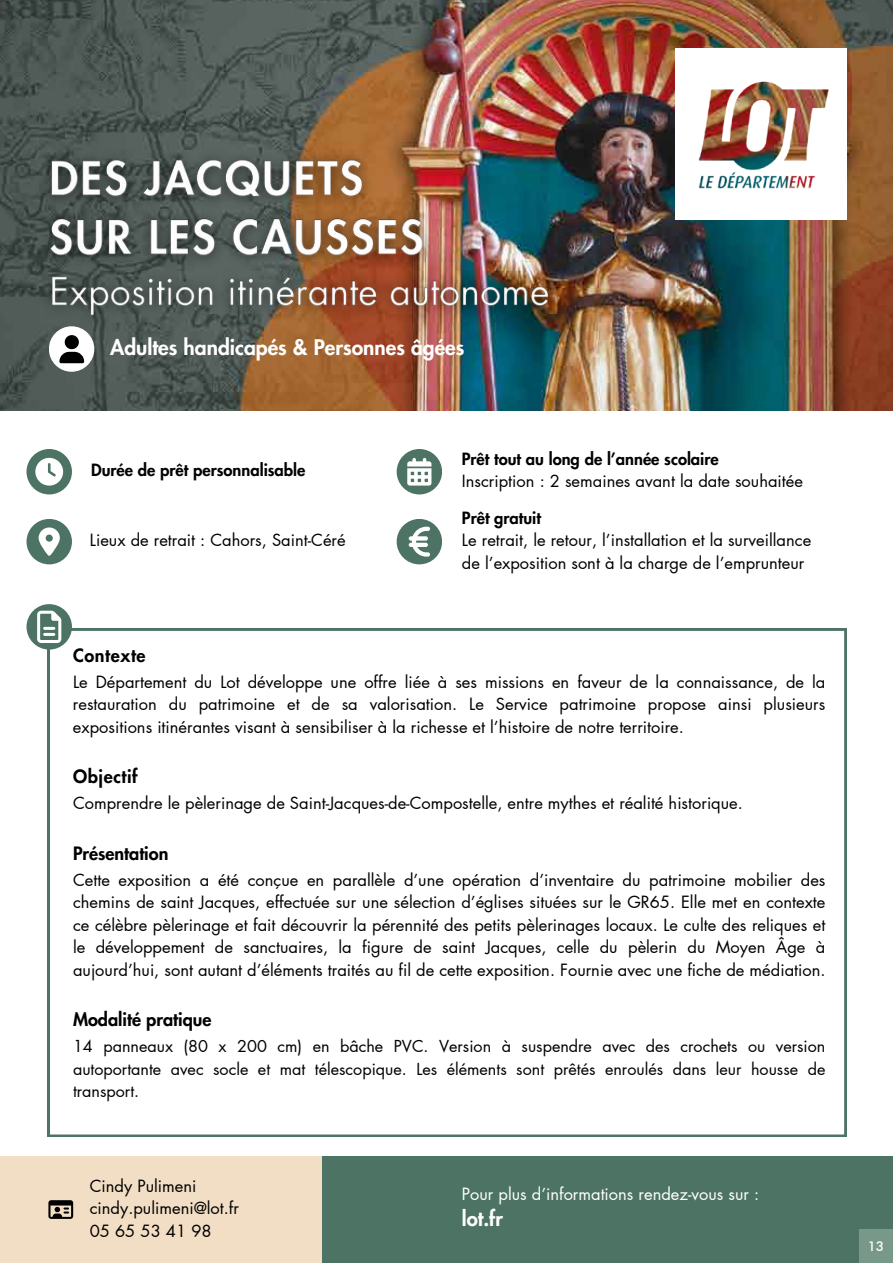
<style>
.page{position:relative;width:893px;height:1263px;background:#fff}
.page>*{position:absolute;margin:0;border:0;box-sizing:border-box;transform-origin:0 0}
.t1{font:800 21px "Futura LT Pro";color:#fff}
.t2{font:800 20.25px "Futura LT Pro";color:#fff}
.t3{font:800 18px "Futura LT Pro";color:#000}
.t4{font:800 18px "Futura LT Pro";letter-spacing:.035em;color:#000}
.t5{font:16.5px/22.5px "Futura LT Pro";color:#000}
.t6{font:800 16.5px "Futura LT Pro";color:#000}
.t7{font:16.5px "Futura LT Pro";color:#fff}
.t8{font:16.2px/22.5px "Futura LT Pro";color:#000;text-align:justify}
.t9{font:500 13.5px "Futura BT";color:#fff}
</style>
<div class="page">
<img style="left:0;top:0;width:893px;height:411px">
<img style="left:676px;top:48px;width:171px;height:171px">
<div style="left:321px;top:1156px;width:572px;height:107px;background:#4c7364"></div>
<div style="left:0;top:1156px;width:321px;height:107px;background:#f2dec4"></div>
<svg style="left:48px;top:1200px;width:25px;height:19px"></svg>
<div style="left:27px;top:519px;width:45px;height:45px;background:#4c7364;border-radius:23px"></div>
<svg style="left:39px;top:527px;width:21px;height:29px"></svg>
<div style="left:397px;top:519px;width:45px;height:45px;background:#4c7364;border-radius:23px"></div>
<svg style="left:409px;top:527px;width:21px;height:30px"></svg>
<div style="left:27px;top:449px;width:45px;height:45px;background:#4c7364;border-radius:23px"></div>
<svg style="left:35px;top:458px;width:28px;height:28px"></svg>
<div style="left:397px;top:449px;width:45px;height:45px;background:#4c7364;border-radius:23px"></div>
<svg style="left:407px;top:458px;width:24px;height:28px"></svg>
<svg style="left:48px;top:629px;width:798px;height:508px"></svg>
<img style="left:29px;top:142px;width:540px;height:194px">
<div style="left:27px;top:604px;width:45px;height:46px;background:#4c7364;border-radius:23px"></div>
<svg style="left:37px;top:611px;width:24px;height:32px"></svg>
<div style="left:49px;top:326px;width:45px;height:46px;background:#fff;border-radius:23px"></div>
<svg style="left:59px;top:335px;width:25px;height:28px"></svg>
<div style="left:859px;top:1229px;width:34px;height:34px;background:#78998a"></div>
<p class="t1" style="left:110px;top:331px;width:356px">Adultes handicapés &amp; Personnes âgées</p>
<p class="t6" style="left:91px;top:458px;width:216px">Durée de prêt personnalisable</p>
<p class="t5" style="left:90px;top:529px;width:257px">Lieux de retrait : Cahors, Saint-Céré</p>
<p class="t6" style="left:462px;top:446px;width:258px">Prêt tout au long de l’année scolaire</p>
<p class="t5" style="left:462px;top:470px;width:343px">Inscription : 2 semaines avant la date souhaitée</p>
<p class="t6" style="left:462px;top:505px;width:80px">Prêt gratuit</p>
<p class="t5" style="left:462px;top:529px;width:351px">Le retrait, le retour, l’installation et la surveillance de l’exposition sont à la charge de l’emprunteur</p>
<p class="t4" style="left:73px;top:641px;width:74px">Contexte</p>
<p class="t5" style="left:73px;top:670px;width:754px;text-align:justify">Le Département du Lot développe une offre liée à ses missions en faveur de la connaissance, de la restauration du patrimoine et de sa valorisation. Le Service patrimoine propose ainsi plusieurs expositions itinérantes visant à sensibiliser à la richesse et l’histoire de notre territoire.</p>
<p class="t4" style="left:73px;top:763px;width:66px">Objectif</p>
<p class="t5" style="left:73px;top:792px;width:671px">Comprendre le pèlerinage de Saint-Jacques-de-Compostelle, entre mythes et réalité historique.</p>
<p class="t3" style="left:73px;top:839px;width:97px">Présentation</p>
<p class="t5" style="left:73px;top:868px;width:754px;text-align:justify">Cette exposition a été conçue en parallèle d’une opération d’inventaire du patrimoine mobilier des chemins de saint Jacques, effectuée sur une sélection d’églises situées sur le GR65. Elle met en contexte ce célèbre pèlerinage et fait découvrir la pérennité des petits pèlerinages locaux. Le culte des reliques et le développement de sanctuaires, la figure de saint Jacques, celle du pèlerin du Moyen Âge à aujourd’hui, sont autant d’éléments traités au fil de cette exposition. Fournie avec une fiche de médiation.</p>
<p class="t3" style="left:73px;top:1006px;width:140px">Modalité pratique</p>
<p class="t8" style="left:73px;top:1035px;width:754px">14 panneaux (80 x 200 cm) en bâche PVC. Version à suspendre avec des crochets ou version autoportante avec socle et mat télescopique. Les éléments sont prêtés enroulés dans leur housse de transport.</p>
<p class="t5" style="left:90px;top:1174px;width:151px">Cindy Pulimeni cindy.pulimeni@lot.fr<br>05 65 53 41 98</p>
<p class="t7" style="left:462px;top:1183px;width:299px">Pour plus d’informations rendez-vous sur :</p>
<p class="t2" style="left:462px;top:1203px;width:42px">lot.fr</p>
<p class="t9" style="left:868px;top:1238px;width:18px">13</p>
</div>
